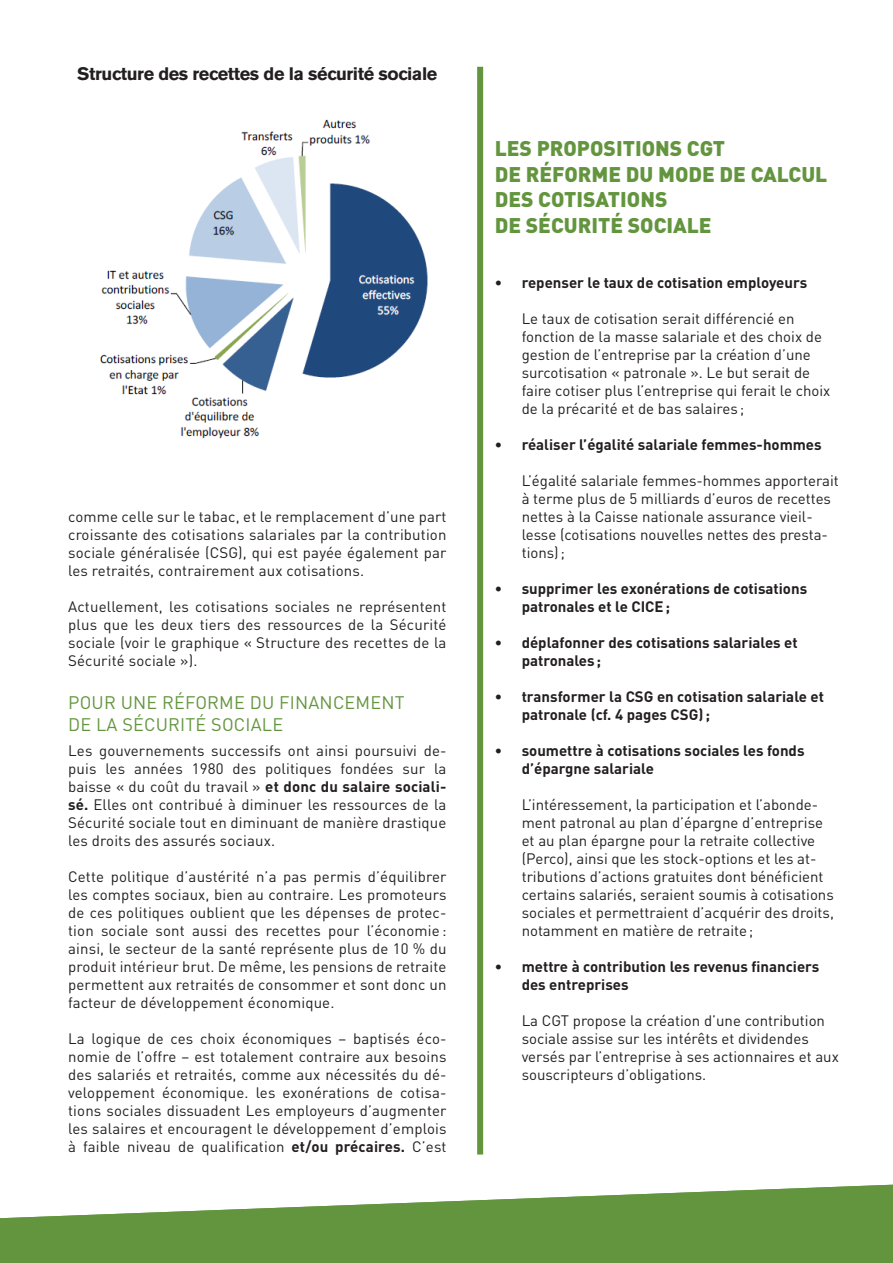
<style>
.page{position:relative;width:893px;height:1263px;background:#fff}
.page>*{position:absolute;margin:0;border:0;box-sizing:border-box;transform-origin:0 0}
.Note_de_bas_de_page{font:900 21px/25.5px "DIN";color:#63953e}
.Inter{font:18px/21.6px "DIN";letter-spacing:.01em;color:#63953e}
.Titre_tableau_-_grap{font:700 18px "Akzidenz Grotesk BE";letter-spacing:-.02em;color:#231f20}
.Texte{font:15px/18px "DIN";color:#231f20;text-align:justify}
.t1{font:700 15px/18px "DIN";color:#231f20}
.s1{font-weight:700}
</style>
<div class="page">
<img style="left:100px;top:119px;width:328px;height:320px">
<div style="left:477px;top:67px;width:6px;height:1087px;background:#63953e"></div>
<svg style="left:0;top:1185px;width:893px;height:78px;fill:#63953e"></svg>
<p class="Titre_tableau_-_grap" style="left:77px;top:64px;width:362px">Structure des recettes de la sécurité sociale</p>
<p class="Texte" style="left:68px;top:507px;width:380px">comme celle sur le tabac, et le remplacement d’une part croissante des cotisations salariales par la contribution sociale généralisée (CSG), qui est payée également par les retraités, contrairement aux cotisations.</p>
<p class="Texte" style="left:68px;top:597px;width:380px">Actuellement, les cotisations sociales ne représentent plus que les deux tiers des ressources de la Sécurité sociale (voir le graphique « Structure des recettes de la Sécurité sociale »).</p>
<p class="Inter" style="left:68px;top:691px;width:338px">POUR UNE RÉFORME DU FINANCEMENT<br>DE LA SÉCURITÉ SOCIALE</p>
<p class="Texte" style="left:68px;top:741px;width:380px">Les gouvernements successifs ont ainsi poursuivi de&shy;puis les années 1980 des politiques fondées sur la baisse « du coût du travail » <span class="s1">et donc du salaire sociali&shy;sé.</span> Elles ont contribué à diminuer les ressources de la Sécurité sociale tout en diminuant de manière drastique les droits des assurés sociaux.</p>
<p class="Texte" style="left:68px;top:867px;width:380px">Cette politique d’austérité n’a pas permis d’équilibrer les comptes sociaux, bien au contraire. Les promoteurs de ces politiques oublient que les dépenses de protec&shy;tion sociale sont aussi des recettes pour l’économie : ainsi, le secteur de la santé représente plus de 10 % du produit intérieur brut. De même, les pensions de retraite permettent aux retraités de consommer et sont donc un facteur de développement économique.</p>
<p class="Texte" style="left:68px;top:1029px;width:380px">La logique de ces choix économiques – baptisés éco&shy;nomie de l’offre – est totalement contraire aux besoins des salariés et retraités, comme aux nécessités du dé&shy;veloppement économique. les exonérations de cotisa&shy;tions sociales dissuadent Les employeurs d’augmenter les salaires et encouragent le développement d’emplois à faible niveau de qualification <span class="s1">et/ou précaires.</span> C’est</p>
<p class="Note_de_bas_de_page" style="left:495px;top:135px;width:334px">LES PROPOSITIONS CGT<br>DE RÉFORME DU MODE DE CALCUL<br>DES COTISATIONS<br>DE SÉCURITÉ SOCIALE</p>
<p class="t1" style="left:495px;top:273px;width:314px">• repenser le taux de cotisation employeurs</p>
<p class="Texte" style="left:522px;top:309px;width:310px;text-align:left">Le taux de cotisation serait différencié en fonction de la masse salariale et des choix de gestion de l’entreprise par la création d’une surcotisation « patronale ». Le but serait de faire cotiser plus l’entreprise qui ferait le choix de la précarité et de bas salaires ;</p>
<p class="t1" style="left:495px;top:435px;width:329px">• réaliser l’égalité salariale femmes-hommes</p>
<p class="Texte" style="left:522px;top:471px;width:319px;text-align:left">L’égalité salariale femmes-hommes apporterait à terme plus de 5 milliards d’euros de recettes nettes à la Caisse nationale assurance vieil&shy;lesse (cotisations nouvelles nettes des presta&shy;tions);</p>
<p class="t1" style="left:522px;top:579px;width:287px;text-indent:-27px">• supprimer les exonérations de cotisations patronales et le CICE;</p>
<p class="t1" style="left:522px;top:633px;width:278px;text-indent:-27px">• déplafonner des cotisations salariales et patronales;</p>
<p class="t1" style="left:522px;top:687px;width:304px;text-indent:-27px">• transformer la CSG en cotisation salariale et patronale (cf. 4 pages CSG);</p>
<p class="t1" style="left:522px;top:741px;width:284px;text-indent:-27px">• soumettre à cotisations sociales les fonds d’épargne salariale</p>
<p class="Texte" style="left:522px;top:795px;width:314px;text-align:left">L’intéressement, la participation et l’abonde&shy;ment patronal au plan d’épargne d’entreprise et au plan épargne pour la retraite collective (Perco), ainsi que les stock-options et les at&shy;tributions d’actions gratuites dont bénéficient certains salariés, seraient soumis à cotisations sociales et permettraient d’acquérir des droits, notamment en matière de retraite;</p>
<p class="t1" style="left:522px;top:957px;width:299px;text-indent:-27px">• mettre à contribution les revenus financiers des entreprises</p>
<p class="Texte" style="left:522px;top:1011px;width:319px;text-align:left">La CGT propose la création d’une contribution sociale assise sur les intérêts et dividendes versés par l’entreprise à ses actionnaires et aux souscripteurs d’obligations.</p>
</div>
